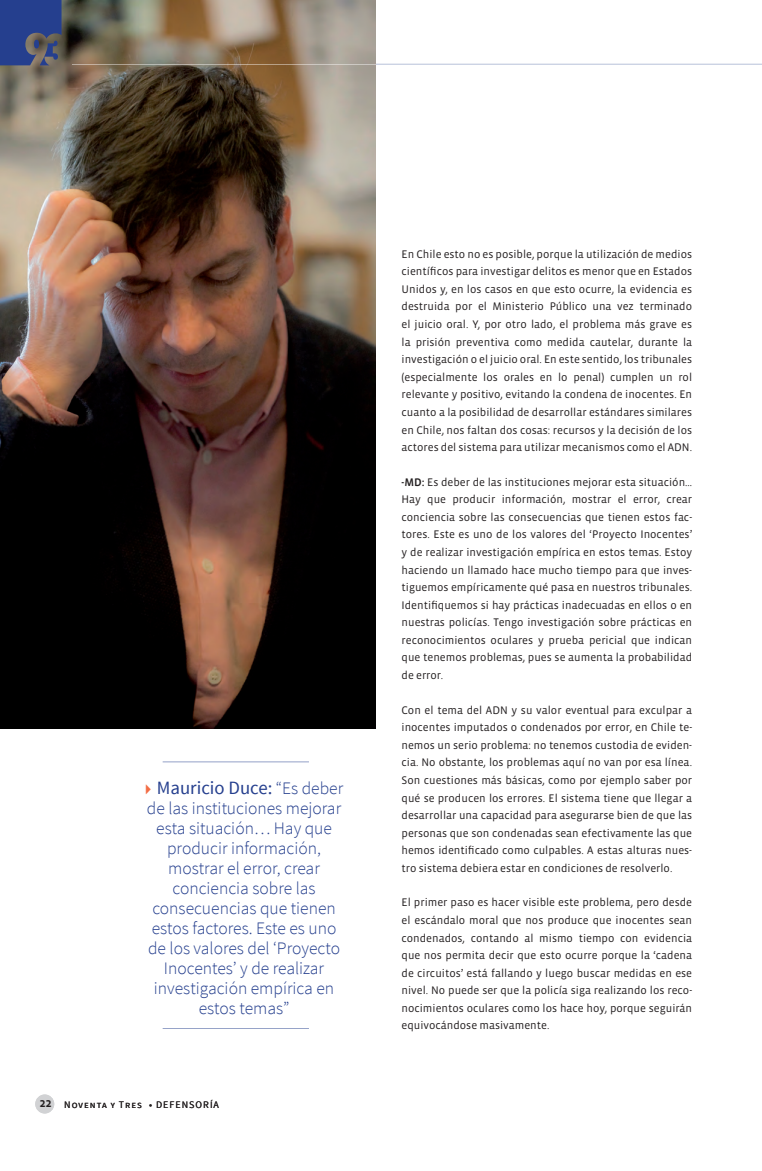
<style>
.page{position:relative;width:762px;height:1171px;background:#fff}
.page>*{position:absolute;margin:0;border:0;box-sizing:border-box;transform-origin:0 0}
.t1{font:18.75px "Source Sans Pro";color:#253f8e}
.t2{font:300 17.5px/20px "Source Sans Pro";color:#253f8e;text-align:center}
.t3{font:11.25px/17.6px "Vista Sans";color:#231f20;text-align:justify}
.t4{font:10px "Source Sans Pro";letter-spacing:.1em;color:#231f20}
.s1{font-family:"Idealist Sans";font-weight:300;color:#f36d45}
.s2{font-weight:300;font-size:17.5px}
.s3{font-family:"Vista Sans Med";font-size:12.5px}
.s4{font-family:"Vista Sans Med"}
</style>
<div class="page">
<img style="left:0;top:0;width:375px;height:727px">
<hr style="left:72px;top:64px;width:690px;height:1px;background:#fff">
<div style="left:35px;top:1094px;width:19px;height:19px;background:#d1d2d4;border-radius:50%"></div>
<hr style="left:163px;top:1028px;width:146px;height:1px;background:#253f8e">
<hr style="left:163px;top:761px;width:146px;height:1px;background:#253f8e">
<svg style="left:0;top:0;width:62px;height:65px;background:#354783"></svg>
<h1 class="t1" style="left:145px;top:775px;width:200px"><span class="s1">►</span> Mauricio Duce: <span class="s2">“Es deber</span></h1>
<p class="t2" style="left:147px;top:798px;width:196px">de las instituciones mejorar esta situación… Hay que producir información, mostrar el error, crear conciencia sobre las consecuencias que tienen estos factores. Este es uno de los valores del ‘Proyecto<br>Inocentes’ y de realizar investigación empírica en estos temas”</p>
<p class="t4" style="left:39px;top:1097px;width:181px"><span class="s3">22</span> Noventa y Tres • DEFENSORÍA</p>
<p class="t3" style="left:401px;top:245px;width:292px">En Chile esto no es posible, porque la utilización de medios científicos para investigar delitos es menor que en Estados Unidos y, en los casos en que esto ocurre, la evidencia es destruida por el Ministerio Público una vez terminado el juicio oral. Y, por otro lado, el problema más grave es la prisión preventiva como medida cautelar, durante la investigación o el juicio oral. En este sentido, los tribunales (especialmente los orales en lo penal) cumplen un rol relevante y positivo, evitando la condena de inocentes. En cuanto a la posibilidad de desarrollar estándares similares en Chile, nos faltan dos cosas: recursos y la decisión de los actores del sistema para utilizar mecanismos como el ADN.</p>
<p class="t3" style="left:401px;top:473px;width:292px"><span class="s4">-MD:</span> Es deber de las instituciones mejorar esta situación… Hay que producir información, mostrar el error, crear conciencia sobre las consecuencias que tienen estos fac&shy;tores. Este es uno de los valores del ‘Proyecto Inocentes’ y de realizar investigación empírica en estos temas. Estoy haciendo un llamado hace mucho tiempo para que inves&shy;tiguemos empíricamente qué pasa en nuestros tribunales.<br>Identifiquemos si hay prácticas inadecuadas en ellos o en nuestras policías. Tengo investigación sobre prácticas en reconocimientos oculares y prueba pericial que indican que tenemos problemas, pues se aumenta la probabilidad de error.</p>
<p class="t3" style="left:401px;top:701px;width:292px">Con el tema del ADN y su valor eventual para exculpar a inocentes imputados o condenados por error, en Chile te&shy;nemos un serio problema: no tenemos custodia de eviden&shy;cia. No obstante, los problemas aquí no van por esa línea.<br>Son cuestiones más básicas, como por ejemplo saber por qué se producen los errores. El sistema tiene que llegar a desarrollar una capacidad para asegurarse bien de que las personas que son condenadas sean efectivamente las que hemos identificado como culpables. A estas alturas nues&shy;tro sistema debiera estar en condiciones de resolverlo.</p>
<p class="t3" style="left:401px;top:893px;width:292px">El primer paso es hacer visible este problema, pero desde el escándalo moral que nos produce que inocentes sean condenados, contando al mismo tiempo con evidencia que nos permita decir que esto ocurre porque la ‘cadena de circuitos’ está fallando y luego buscar medidas en ese nivel. No puede ser que la policía siga realizando los reco&shy;nocimientos oculares como los hace hoy, porque seguirán equivocándose masivamente.</p>
</div>
